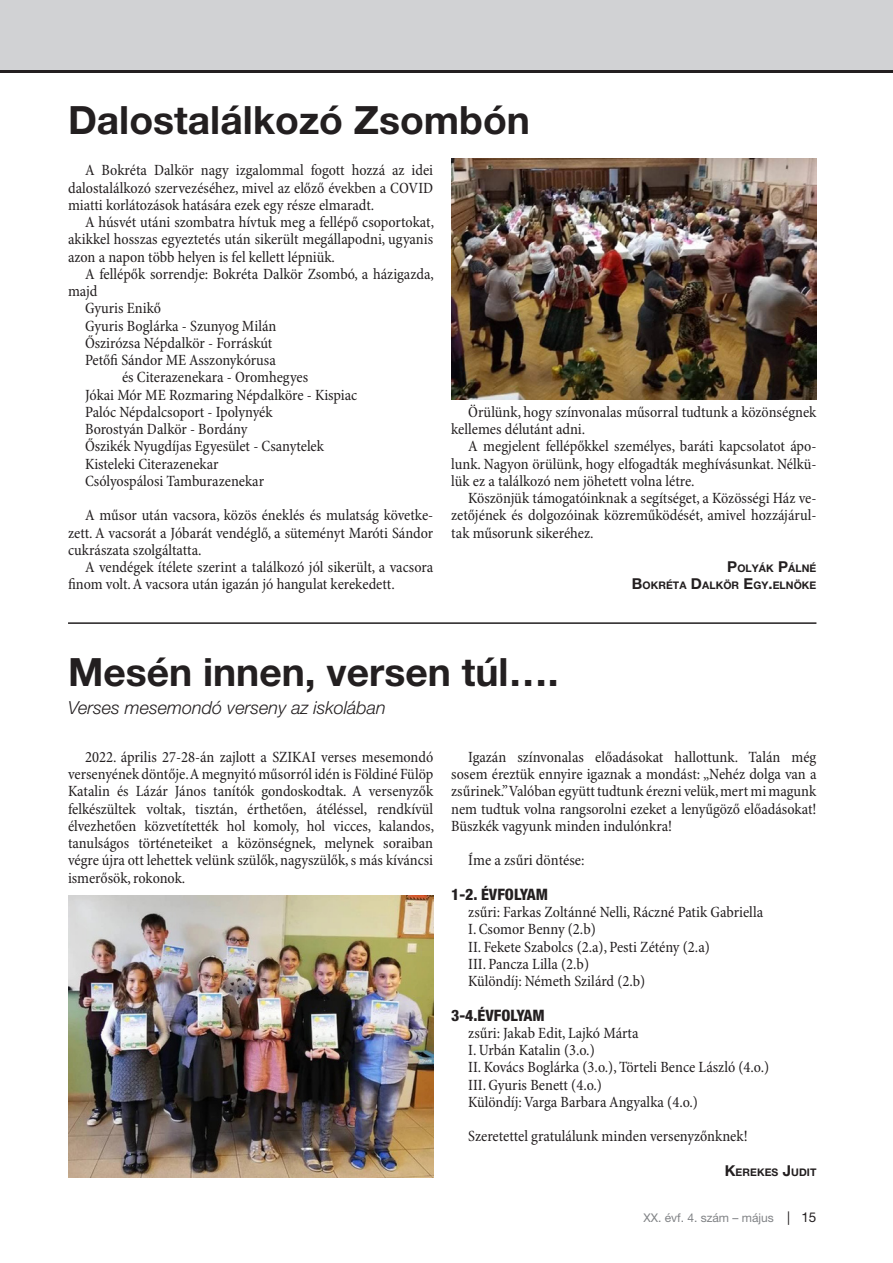
<style>
.page{position:relative;width:893px;height:1263px;background:#fff}
.page>*{position:absolute;margin:0;border:0;box-sizing:border-box;transform-origin:0 0}
.cim_2has{font:700 39px "Helvetica Neue LT Pro";color:#231f20}
.alcim_2{font:italic 300 18px "Helvetica Neue LT Pro";color:#231f20}
.kenyer{font:condensed 15.75px/17.2px "Minion Pro";color:#231f20;text-align:justify}
.szovegkozti_kiemelés{font:800 condensed 15.75px "Helvetica Neue LT Pro";color:#231f20}
.t1{font:12px "Helvetica Neue LT Pro";color:#808285}
.alairas{font:700 10.5px "Helvetica Neue LT Pro";letter-spacing:.005em;color:#231f20}
.s1{font-size:15px}
.s2{font-size:13.5px;color:#231f20}
</style>
<div class="page">
<div style="left:0;top:0;width:893px;height:72px;background:#d1d2d4"></div>
<hr style="left:0;top:70px;width:893px;height:2px;background:#231f20">
<img style="left:68px;top:895px;width:365px;height:283px">
<img style="left:451px;top:158px;width:365px;height:241px">
<hr style="left:68px;top:622px;width:748px;height:2px;background:#231f20">
<p class="cim_2has" style="left:68px;top:96px;width:464px">Dalostalálkozó Zsombón</p>
<p class="kenyer" style="left:68px;top:162px;width:367px;text-indent:17px">A Bokréta Dalkör nagy izgalommal fogott hozzá az idei dalostalálkozó szervezéséhez, mivel az előző években a COVID miatti korlátozások hatására ezek egy része elmaradt.</p>
<p class="kenyer" style="left:68px;top:214px;width:368px;text-indent:17px">A húsvét utáni szombatra hívtuk meg a fellépő csoportokat, akikkel hosszas egyeztetés után sikerült megállapodni, ugyanis azon a napon több helyen is fel kellett lépniük.</p>
<p class="kenyer" style="left:68px;top:266px;width:368px;text-indent:17px">A fellépők sorrendje: Bokréta Dalkör Zsombó, a házigazda, majd</p>
<p class="kenyer" style="left:85px;top:300px;width:77px">Gyuris Enikő</p>
<p class="kenyer" style="left:85px;top:318px;width:193px">Gyuris Boglárka - Szunyog Milán</p>
<p class="kenyer" style="left:85px;top:335px;width:189px">Őszirózsa Népdalkör - Forráskút</p>
<p class="kenyer" style="left:85px;top:352px;width:192px">Petőfi Sándor ME Asszonykórusa</p>
<p class="kenyer" style="left:122px;top:369px;width:188px">és Citerazenekara - Oromhegyes</p>
<p class="kenyer" style="left:85px;top:387px;width:274px">Jókai Mór ME Rozmaring Népdalköre - Kispiac</p>
<p class="kenyer" style="left:85px;top:404px;width:189px">Palóc Népdalcsoport - Ipolynyék</p>
<p class="kenyer" style="left:85px;top:421px;width:164px">Borostyán Dalkör - Bordány</p>
<p class="kenyer" style="left:85px;top:438px;width:240px">Őszikék Nyugdíjas Egyesület - Csanytelek</p>
<p class="kenyer" style="left:85px;top:456px;width:135px">Kisteleki Citerazenekar</p>
<p class="kenyer" style="left:85px;top:473px;width:181px">Csólyospálosi Tamburazenekar</p>
<p class="kenyer" style="left:68px;top:507px;width:367px;text-indent:17px">A műsor után vacsora, közös éneklés és mulatság követke&shy;zett. A vacsorát a Jóbarát vendéglő, a süteményt Maróti Sándor cukrászata szolgáltatta.</p>
<p class="kenyer" style="left:68px;top:559px;width:367px;text-indent:17px">A vendégek ítélete szerint a találkozó jól sikerült, a vacsora finom volt. A vacsora után igazán jó hangulat kerekedett.</p>
<p class="kenyer" style="left:451px;top:404px;width:367px;text-indent:17px">Örülünk, hogy színvonalas műsorral tudtunk a közönségnek kellemes délutánt adni.</p>
<p class="kenyer" style="left:451px;top:438px;width:367px;text-indent:17px">A megjelent fellépőkkel személyes, baráti kapcsolatot ápo&shy;lunk. Nagyon örülünk, hogy elfogadták meghívásunkat. Nélkü&shy;lük ez a találkozó nem jöhetett volna létre.</p>
<p class="kenyer" style="left:451px;top:490px;width:367px;text-indent:17px">Köszönjük támogatóinknak a segítséget, a Közösségi Ház ve&shy;zetőjének és dolgozóinak közreműködését, amivel hozzájárul&shy;tak műsorunk sikeréhez.</p>
<p class="alairas" style="left:727px;top:562px;width:91px"><span class="s1">P</span>OLYÁK <span class="s1">P</span>ÁLNÉ</p>
<p class="alairas" style="left:632px;top:579px;width:186px"><span class="s1">B</span>OKRÉTA <span class="s1">D</span>ALKÖR <span class="s1">E</span>GY<span class="s1">.</span>ELNÖKE</p>
<p class="cim_2has" style="left:68px;top:648px;width:492px">Mesén innen, versen túl….</p>
<p class="alcim_2" style="left:68px;top:697px;width:319px">Verses mesemondó verseny az iskolában</p>
<p class="kenyer" style="left:68px;top:749px;width:368px;text-indent:17px">2022. április 27-28-án zajlott a SZIKAI verses mesemondó versenyének döntője. A megnyitó műsorról idén is Földiné Fülöp Katalin és Lázár János tanítók gondoskodtak. A versenyzők felkészültek voltak, tisztán, érthetően, átéléssel, rendkívül élvezhetően közvetítették hol komoly, hol vicces, kalandos, tanulságos történeteiket a közönségnek, melynek soraiban végre újra ott lehettek velünk szülők, nagyszülők, s más kíváncsi ismerősök, rokonok.</p>
<p class="kenyer" style="left:451px;top:749px;width:367px;text-indent:17px">Igazán színvonalas előadásokat hallottunk. Talán még sosem éreztük ennyire igaznak a mondást: „Nehéz dolga van a zsűrinek.” Valóban együtt tudtunk érezni velük, mert mi magunk nem tudtuk volna rangsorolni ezeket a lenyűgöző előadásokat!<br>Büszkék vagyunk minden indulónkra!</p>
<p class="kenyer" style="left:468px;top:852px;width:118px">Íme a zsűri döntése:</p>
<p class="szovegkozti_kiemelés" style="left:451px;top:884px;width:98px">1-2. ÉVFOLYAM</p>
<p class="kenyer" style="left:468px;top:904px;width:296px">zsűri: Farkas Zoltánné Nelli, Ráczné Patik Gabriella</p>
<p class="kenyer" style="left:468px;top:921px;width:129px">I. Csomor Benny (2.b)</p>
<p class="kenyer" style="left:468px;top:939px;width:243px">II. Fekete Szabolcs (2.a), Pesti Zétény (2.a)</p>
<p class="kenyer" style="left:468px;top:956px;width:122px">III. Pancza Lilla (2.b)</p>
<p class="kenyer" style="left:468px;top:973px;width:179px">Különdíj: Németh Szilárd (2.b)</p>
<p class="szovegkozti_kiemelés" style="left:451px;top:1005px;width:95px">3-4.ÉVFOLYAM</p>
<p class="kenyer" style="left:468px;top:1025px;width:172px">zsűri: Jakab Edit, Lajkó Márta</p>
<p class="kenyer" style="left:468px;top:1042px;width:128px">I. Urbán Katalin (3.o.)</p>
<p class="kenyer" style="left:468px;top:1059px;width:302px">II. Kovács Boglárka (3.o.), Törteli Bence László (4.o.)</p>
<p class="kenyer" style="left:468px;top:1077px;width:135px">III. Gyuris Benett (4.o.)</p>
<p class="kenyer" style="left:468px;top:1094px;width:231px">Különdíj: Varga Barbara Angyalka (4.o.)</p>
<p class="kenyer" style="left:468px;top:1128px;width:281px">Szeretettel gratulálunk minden versenyzőnknek!</p>
<p class="alairas" style="left:725px;top:1166px;width:93px"><span class="s1">K</span>EREKES <span class="s1">J</span>UDIT</p>
<p class="t1" style="left:643px;top:1210px;width:175px">XX. évf. 4. szám – május <span class="s2">| 15</span></p>
</div>
